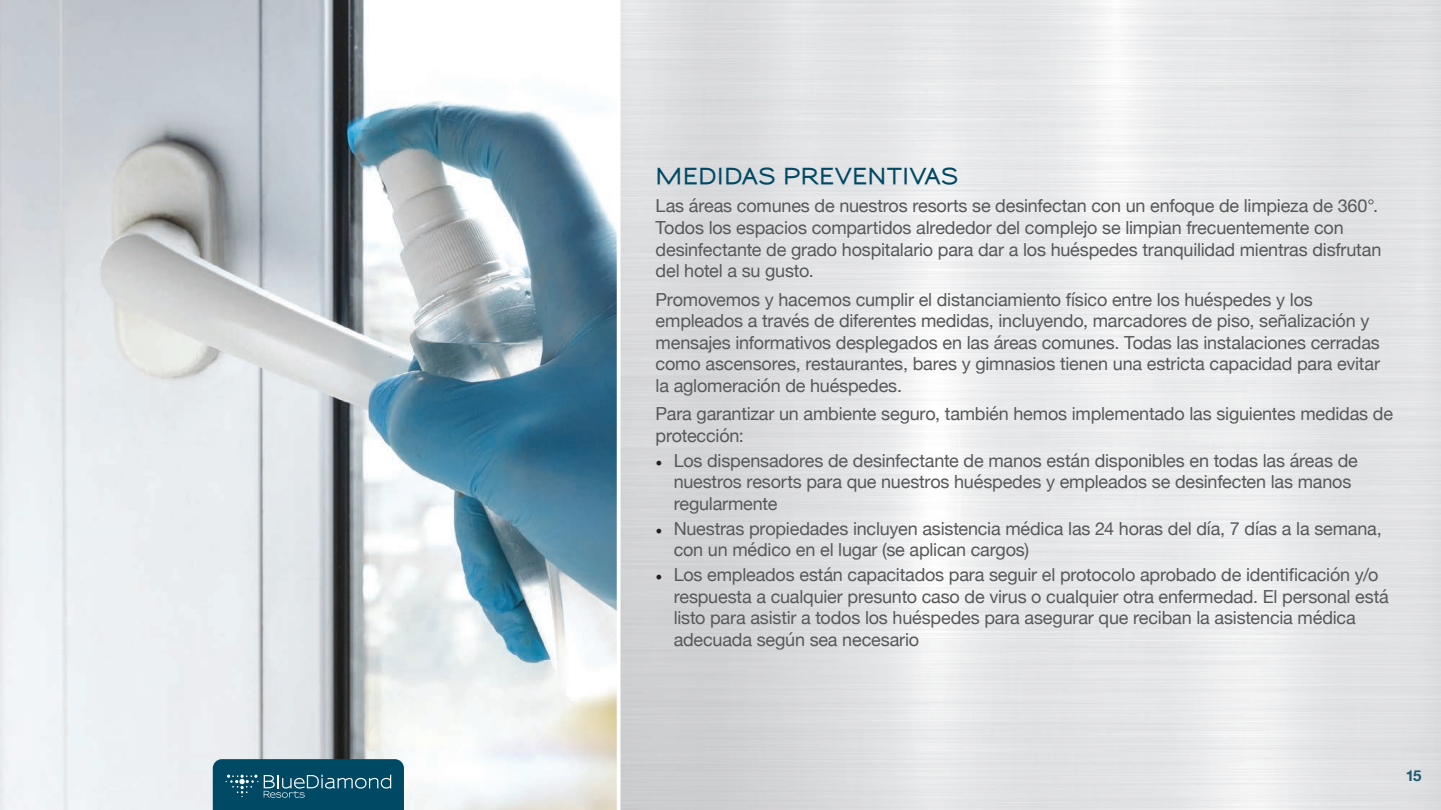
<style>
.page{position:relative;width:1441px;height:810px;background:#fff}
.page>*{position:absolute;margin:0;border:0;box-sizing:border-box;transform-origin:0 0}
.t1{font:800 21px "Sansumi";letter-spacing:.03em;color:#004964}
.t2{font:18px/21.6px "Helvetica Neue";letter-spacing:-.01em;color:#57585a}
.t3{font:700 15px "Helvetica Neue";color:#004964}
.s1{font-family:"Minion Pro";color:#231f20}
</style>
<div class="page">
<img style="left:0;top:0;width:616px;height:810px">
<svg style="left:616px;top:231px;width:1px;height:579px"></svg>
<svg style="left:213px;top:759px;width:191px;height:51px;background:#11556e"></svg>
<p class="t1" style="left:655px;top:164px;width:304px">MEDIDAS PREVENTIVAS</p>
<p class="t2" style="left:655px;top:196px;width:727px">Las áreas comunes de nuestros resorts se desinfectan con un enfoque de limpieza de 360°.<br>Todos los espacios compartidos alrededor del complejo se limpian frecuentemente con desinfectante de grado hospitalario para dar a los huéspedes tranquilidad mientras disfrutan del hotel a su gusto.</p>
<p class="t2" style="left:655px;top:289px;width:725px">Promovemos y hacemos cumplir el distanciamiento físico entre los huéspedes y los empleados a través de diferentes medidas, incluyendo, marcadores de piso, señalización y mensajes informativos desplegados en las áreas comunes. Todas las instalaciones cerradas como ascensores, restaurantes, bares y gimnasios tienen una estricta capacidad para evitar la aglomeración de huéspedes.</p>
<p class="t2" style="left:655px;top:404px;width:739px">Para garantizar un ambiente seguro, también hemos implementado las siguientes medidas de protección:</p>
<p class="t2" style="left:673px;top:451px;width:685px;text-indent:-18px"><span class="s1">•</span> Los dispensadores de desinfectante de manos están disponibles en todas las áreas de nuestros resorts para que nuestros huéspedes y empleados se desinfecten las manos regularmente</p>
<p class="t2" style="left:673px;top:519px;width:709px;text-indent:-18px"><span class="s1">•</span> Nuestras propiedades incluyen asistencia médica las 24 horas del día, 7 días a la semana, con un médico en el lugar (se aplican cargos)</p>
<p class="t2" style="left:673px;top:565px;width:716px;text-indent:-18px"><span class="s1">•</span> Los empleados están capacitados para seguir el protocolo aprobado de identificación y/o respuesta a cualquier presunto caso de virus o cualquier otra enfermedad. El personal está listo para asistir a todos los huéspedes para asegurar que reciban la asistencia médica adecuada según sea necesario</p>
<p class="t3" style="left:1404px;top:764px;width:18px">15</p>
</div>
